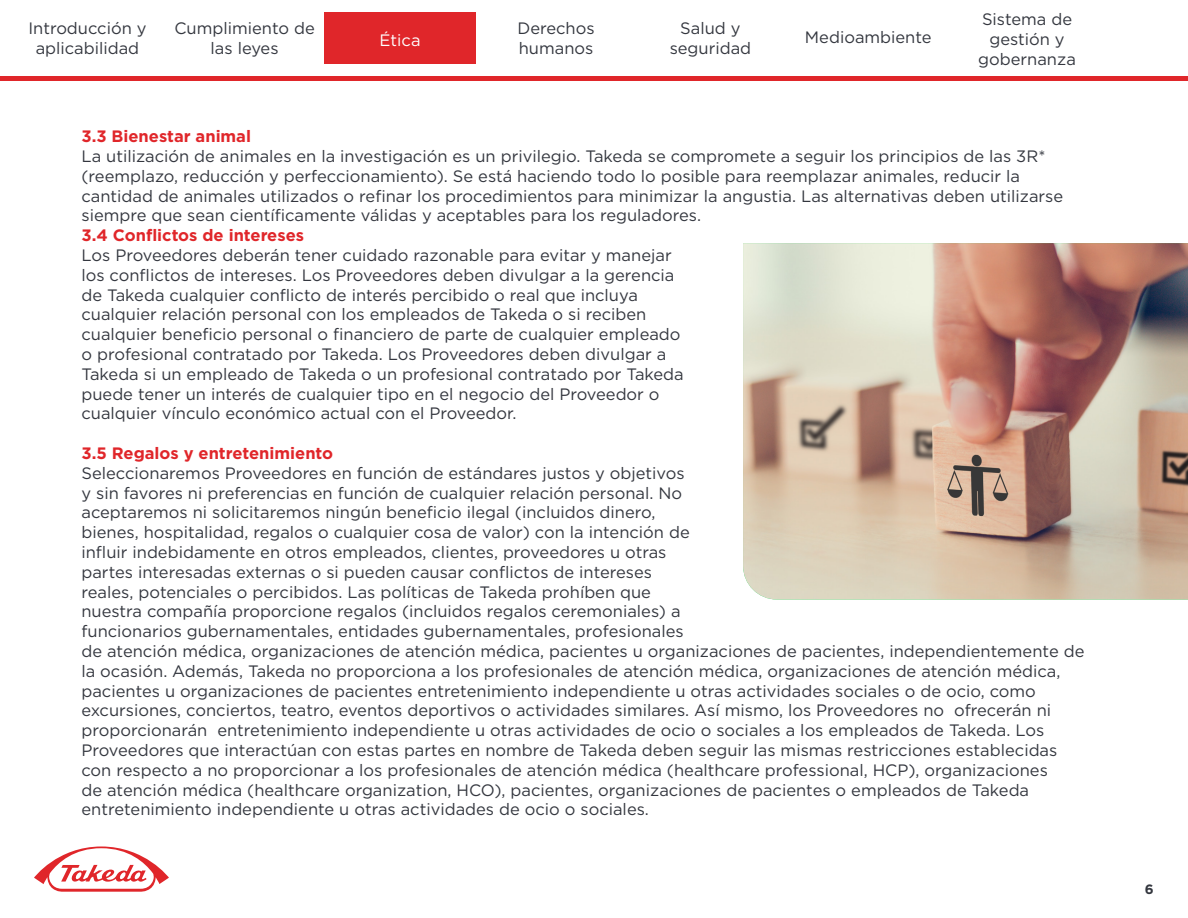
<style>
.page{position:relative;width:1188px;height:918px;background:#fff}
.page>*{position:absolute;margin:0;border:0;box-sizing:border-box;transform-origin:0 0}
.t1{font:16.5px/19.8px "Gotham";color:#34373f;text-align:center}
.t2{font:700 16.5px "Gotham";color:#e0262a}
.t3{font:16.5px "Gotham";color:#fff}
.t4{font:700 13.5px "Gotham";color:#34373f}
</style>
<div class="page">
<div style="left:324px;top:12px;width:151px;height:51px;background:#e0262a"></div>
<svg style="left:34px;top:846px;width:135px;height:46px"></svg>
<hr style="left:0;top:77px;width:1188px;height:4px;background:#e0262a">
<img style="left:743px;top:243px;width:445px;height:357px">
<p class="t1" style="left:28px;top:18px;width:120px">Introducción y aplicabilidad</p>
<p class="t1" style="left:174px;top:18px;width:142px">Cumplimiento de las leyes</p>
<p class="t3" style="left:380px;top:29px;width:43px">Ética</p>
<p class="t1" style="left:805px;top:27px;width:128px">Medioambiente</p>
<p class="t1" style="left:517px;top:18px;width:79px;text-align:left">Derechos humanos</p>
<p class="t1" style="left:670px;top:18px;width:83px">Salud y seguridad</p>
<p class="t1" style="left:978px;top:9px;width:99px">Sistema de gestión y gobernanza</p>
<p class="t2" style="left:81px;top:125px;width:171px">3.3 Bienestar animal</p>
<p class="t1" style="left:81px;top:146px;width:983px;text-align:left">La utilización de animales en la investigación es un privilegio. Takeda se compromete a seguir los principios de las 3R* (reemplazo, reducción y perfeccionamiento). Se está haciendo todo lo posible para reemplazar animales, reducir la cantidad de animales utilizados o refinar los procedimientos para minimizar la angustia. Las alternativas deben utilizarse siempre que sean científicamente válidas y aceptables para los reguladores.</p>
<p class="t2" style="left:81px;top:224px;width:224px">3.4 Conflictos de intereses</p>
<p class="t1" style="left:81px;top:245px;width:604px;text-align:left">Los Proveedores deberán tener cuidado razonable para evitar y manejar los conflictos de intereses. Los Proveedores deben divulgar a la gerencia de Takeda cualquier conflicto de interés percibido o real que incluya cualquier relación personal con los empleados de Takeda o si reciben cualquier beneficio personal o financiero de parte de cualquier empleado o profesional contratado por Takeda. Los Proveedores deben divulgar a Takeda si un empleado de Takeda o un profesional contratado por Takeda puede tener un interés de cualquier tipo en el negocio del Proveedor o cualquier vínculo económico actual con el Proveedor.</p>
<p class="t2" style="left:81px;top:442px;width:253px">3.5 Regalos y entretenimiento</p>
<p class="t1" style="left:81px;top:463px;width:1004px;text-align:left">Seleccionaremos Proveedores en función de estándares justos y objetivos<br>y sin favores ni preferencias en función de cualquier relación personal. No<br>aceptaremos ni solicitaremos ningún beneficio ilegal (incluidos dinero,<br>bienes, hospitalidad, regalos o cualquier cosa de valor) con la intención de<br>influir indebidamente en otros empleados, clientes, proveedores u otras<br>partes interesadas externas o si pueden causar conflictos de intereses<br>reales, potenciales o percibidos. Las políticas de Takeda prohíben que<br>nuestra compañía proporcione regalos (incluidos regalos ceremoniales) a<br>funcionarios gubernamentales, entidades gubernamentales, profesionales<br>de atención médica, organizaciones de atención médica, pacientes u organizaciones de pacientes, independientemente de la ocasión. Además, Takeda no proporciona a los profesionales de atención médica, organizaciones de atención médica, pacientes u organizaciones de pacientes entretenimiento independiente u otras actividades sociales o de ocio, como excursiones, conciertos, teatro, eventos deportivos o actividades similares. Así mismo, los Proveedores no ofrecerán ni proporcionarán entretenimiento independiente u otras actividades de ocio o sociales a los empleados de Takeda. Los Proveedores que interactúan con estas partes en nombre de Takeda deben seguir las mismas restricciones establecidas con respecto a no proporcionar a los profesionales de atención médica (healthcare professional, HCP), organizaciones<br>de atención médica (healthcare organization, HCO), pacientes, organizaciones de pacientes o empleados de Takeda entretenimiento independiente u otras actividades de ocio o sociales.</p>
<p class="t4" style="left:1145px;top:880px;width:10px">6</p>
</div>
